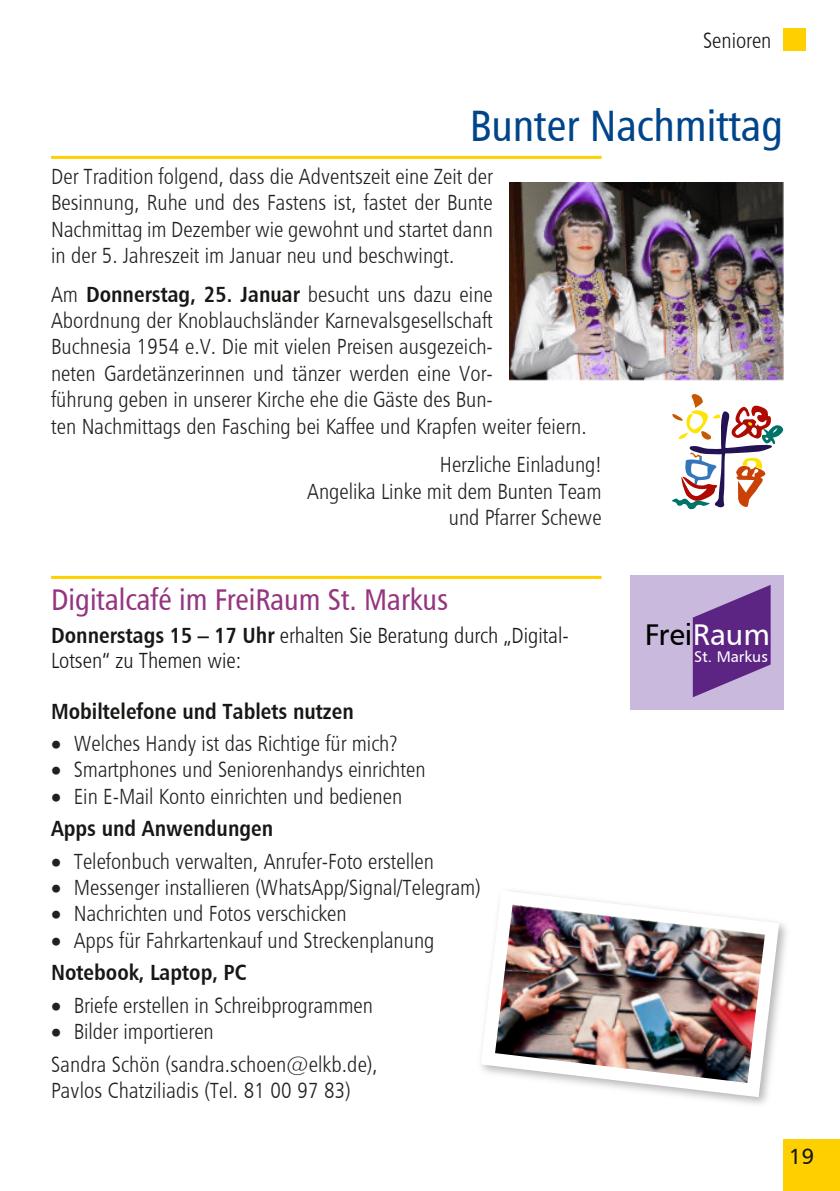
<style>
.page{position:relative;width:840px;height:1191px;background:#fff}
.page>*{position:absolute;margin:0;border:0;box-sizing:border-box;transform-origin:0 0}
.t1{font:44px "Humanist 777 BT Roman Condensed B";color:#00458a}
.t2{font:30px "Humanist 777 BT Roman Condensed B";color:#953580}
.t3{font:30px "Humanist 777 BT Roman B";color:#000}
.t4{font:22px/26.4px "Humanist 777 BT Light Condensed B";color:#212120}
.t5{font:22px/25.2px "Humanist 777 BT Light Condensed B";color:#181715}
.t6{font:22px "Humanist 777 BT Bold Condensed B";color:#181715}
.t7{font:22px "Humanist 777 BT Roman B";color:#181715}
.t8{font:15.4px "Humanist 777 BT Roman B";color:#fff}
.s1{font-family:"Humanist 777 BT Bold Condensed B";color:#181715}
.s2{font-family:"Humanist 777 BT Bold Condensed B"}
.s3{color:#fff}
</style>
<div class="page">
<div style="left:782px;top:1140px;width:57px;height:51px;background:#ffd000"></div>
<div style="left:782px;top:28px;width:23px;height:23px;background:#ffd000"></div>
<hr style="left:51px;top:156px;width:550px;height:3px;background:#ffd000">
<img style="left:509px;top:183px;width:274px;height:198px">
<svg style="left:672px;top:394px;width:112px;height:115px"></svg>
<hr style="left:51px;top:576px;width:550px;height:3px;background:#ffd000">
<div style="left:629px;top:576px;width:153px;height:134px;background:#c9b9dc"></div>
<svg style="left:692px;top:585px;width:78px;height:112px"></svg>
<img style="left:696px;top:922px;width:91px;height:183px">
<img style="left:481px;top:891px;width:297px;height:206px">
<p class="t5" style="left:702px;top:30px;width:70px">Senioren</p>
<h1 class="t1" style="left:469px;top:108px;width:315px">Bunter Nachmittag</h1>
<p class="t4" style="left:51px;top:165px;width:443px;text-align:justify">Der Tradition folgend, dass die Adventszeit eine Zeit der Besinnung, Ruhe und des Fastens ist, fastet der Bunte Nachmittag im Dezember wie gewohnt und startet dann in der 5. Jahreszeit im Januar neu und beschwingt.</p>
<p class="t4" style="left:51px;top:283px;width:537px">Am <span class="s1">Donnerstag, 25. Januar</span> besucht uns dazu eine Abordnung der Knoblauchsländer Karnevalsgesellschaft<br>Buchnesia 1954 e.V. Die mit vielen Preisen ausgezeich-<br>neten Gardetänzerinnen und tänzer werden eine Vor-<br>führung geben in unserer Kirche ehe die Gäste des Bun-<br>ten Nachmittags den Fasching bei Kaffee und Krapfen weiter feiern.</p>
<p class="t4" style="left:307px;top:453px;width:296px;text-align:right">Herzliche Einladung!<br>Angelika Linke mit dem Bunten Team und Pfarrer Schewe</p>
<h2 class="t2" style="left:51px;top:587px;width:398px">Digitalcafé im FreiRaum St. Markus</h2>
<p class="t5" style="left:51px;top:624px;width:519px"><span class="s2">Donnerstags 15 – 17 Uhr</span> erhalten Sie Beratung durch „Digital-<br>Lotsen“ zu Themen wie:</p>
<p class="t6" style="left:51px;top:702px;width:304px">Mobiltelefone und Tablets nutzen</p>
<p class="t4" style="left:74px;top:732px;width:353px">Welches Handy ist das Richtige für mich?<br>Smartphones und Seniorenhandys einrichten<br>Ein E-Mail Konto einrichten und bedienen</p>
<p class="t6" style="left:51px;top:819px;width:223px">Apps und Anwendungen</p>
<p class="t4" style="left:74px;top:849px;width:408px">Telefonbuch verwalten, Anrufer-Foto erstellen Messenger installieren (WhatsApp/Signal/Telegram)<br>Nachrichten und Fotos verschicken<br>Apps für Fahrkartenkauf und Streckenplanung</p>
<p class="t6" style="left:51px;top:963px;width:197px">Notebook, Laptop, PC</p>
<p class="t4" style="left:74px;top:993px;width:300px">Briefe erstellen in Schreibprogrammen<br>Bilder importieren</p>
<p class="t4" style="left:51px;top:1052px;width:328px">Sandra Schön (sandra.schoen@elkb.de),<br>Pavlos Chatziliadis (Tel. 81 00 97 83)</p>
<h2 class="t3" style="left:644px;top:622px;width:127px">Frei<span class="s3">Raum</span></h2>
<p class="t8" style="left:693px;top:650px;width:75px">St. Markus</p>
<p class="t7" style="left:788px;top:1147px;width:27px">19</p>
</div>
